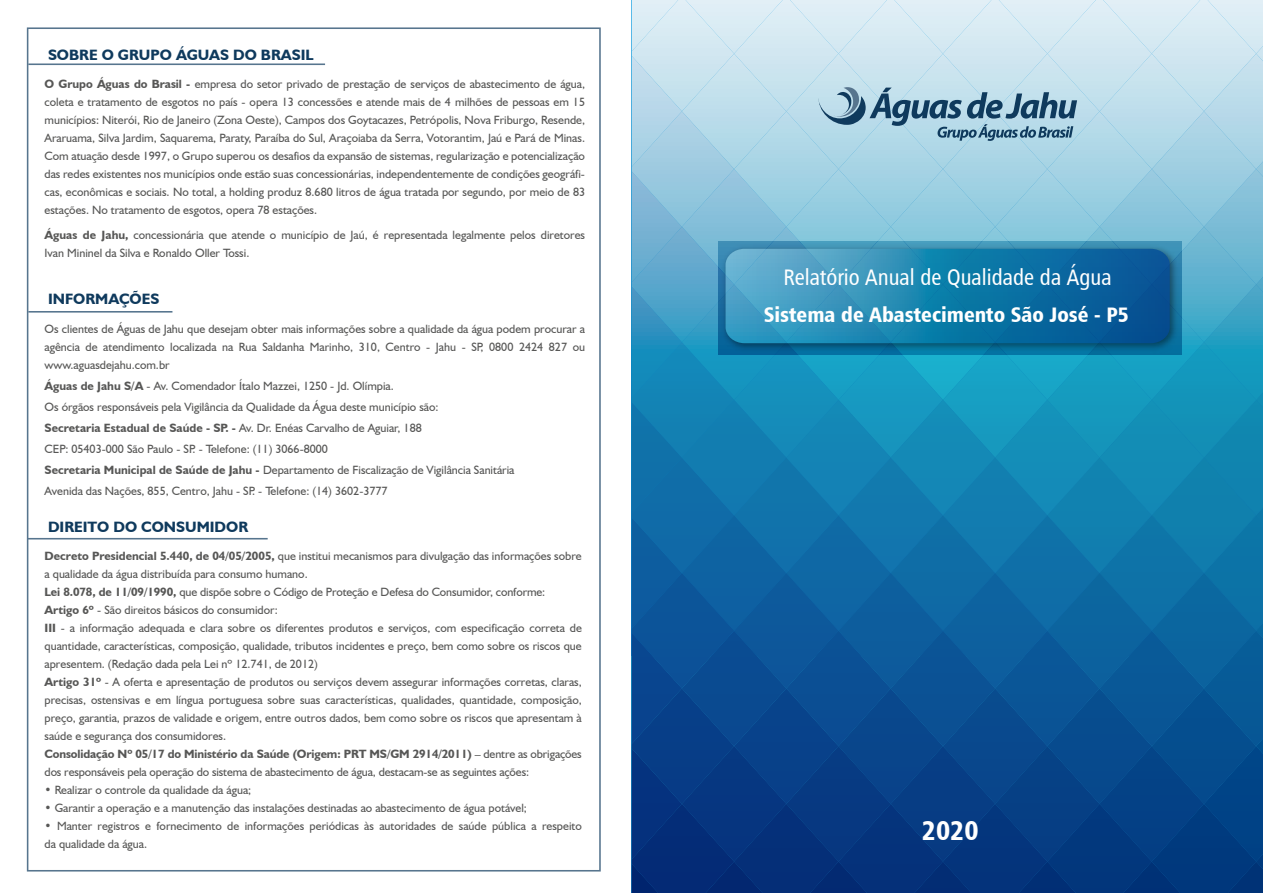
<style>
.page{position:relative;width:1263px;height:893px;background:#fff}
.page>*{position:absolute;margin:0;border:0;box-sizing:border-box;transform-origin:0 0}
.t1{font:27px "Humanist 777 BT Black Condensed B";color:#fff}
.t2{font:22.5px "Humanist 777 BT Roman Condensed B";color:#fff}
.t3{font:21px "Humanist 777 BT Black Condensed B";color:#fff}
.t4{font:700 15px "Humanist 521 BT";color:#0f3a5d}
.t5{font:12px/18px "Humanist 521 BT";color:#575756}
.s1{font-weight:700}
</style>
<div class="page">
<svg style="left:632px;top:0;width:631px;height:893px;background:#3c85b3"></svg>
<hr style="left:28px;top:63px;width:297px;height:2px;background:#57758e">
<hr style="left:28px;top:311px;width:144px;height:2px;background:#57758e">
<hr style="left:28px;top:538px;width:240px;height:1px;background:#57758e">
<p class="t4" style="left:48px;top:45px;width:267px">SOBRE O GRUPO ÁGUAS DO BRASIL</p>
<p class="t5" style="left:45px;top:74px;width:542px;text-align:justify"><span class="s1">O Grupo Águas do Brasil -</span> empresa do setor privado de prestação de serviços de abastecimento de água, coleta e tratamento de esgotos no país - opera 13 concessões e atende mais de 4 milhões de pessoas em 15 municípios: Niterói, Rio de Janeiro (Zona Oeste), Campos dos Goytacazes, Petrópolis, Nova Friburgo, Resende, Araruama, Silva Jardim, Saquarema, Paraty, Paraíba do Sul, Araçoiaba da Serra, Votorantim, Jaú e Pará de Minas.<br>Com atuação desde 1997, o Grupo superou os desafios da expansão de sistemas, regularização e potencialização das redes existentes nos municípios onde estão suas concessionárias, independentemente de condições geográfi&shy;cas, econômicas e sociais. No total, a holding produz 8.680 litros de água tratada por segundo, por meio de 83 estações. No tratamento de esgotos, opera 78 estações.</p>
<p class="t5" style="left:45px;top:226px;width:542px"><span class="s1">Águas de Jahu,</span> concessionária que atende o município de Jaú, é representada legalmente pelos diretores<br>Ivan Mininel da Silva e Ronaldo Oller Tossi.</p>
<p class="t4" style="left:48px;top:289px;width:113px">INFORMAÇÕES</p>
<p class="t5" style="left:45px;top:320px;width:542px;text-align:justify">Os clientes de Águas de Jahu que desejam obter mais informações sobre a qualidade da água podem procurar a agência de atendimento localizada na Rua Saldanha Marinho, 310, Centro - Jahu - SP, 0800 2424 827 ou www.aguasdejahu.com.br</p>
<p class="t5" style="left:45px;top:375px;width:471px;line-height:21px"><span class="s1">Águas de Jahu S/A</span> - Av. Comendador Ítalo Mazzei, 1250 - Jd. Olímpia.<br>Os órgãos responsáveis pela Vigilância da Qualidade da Água deste município são:<br><span class="s1">Secretaria Estadual de Saúde - SP. -</span> Av. Dr. Enéas Carvalho de Aguiar, 188<br>CEP: 05403-000 São Paulo - SP. - Telefone: (11) 3066-8000<br><span class="s1">Secretaria Municipal de Saúde de Jahu -</span> Departamento de Fiscalização de Vigilância Sanitária Avenida das Nações, 855, Centro, Jahu - SP. - Telefone: (14) 3602-3777</p>
<p class="t4" style="left:48px;top:518px;width:202px">DIREITO DO CONSUMIDOR</p>
<p class="t5" style="left:45px;top:546px;width:539px"><span class="s1">Decreto Presidencial 5.440, de 04/05/2005,</span> que institui mecanismos para divulgação das informações sobre a qualidade da água distribuída para consumo humano.<br><span class="s1">Lei 8.078, de 11/09/1990,</span> que dispõe sobre o Código de Proteção e Defesa do Consumidor, conforme:<br><span class="s1">Artigo 6º</span> - São direitos básicos do consumidor:<br><span class="s1">III</span> - a informação adequada e clara sobre os diferentes produtos e serviços, com especificação correta de quantidade, características, composição, qualidade, tributos incidentes e preço, bem como sobre os riscos que apresentem. (Redação dada pela Lei nº 12.741, de 2012)<br><span class="s1">Artigo 31º</span> - A oferta e apresentação de produtos ou serviços devem assegurar informações corretas, claras, precisas, ostensivas e em língua portuguesa sobre suas características, qualidades, quantidade, composição, preço, garantia, prazos de validade e origem, entre outros dados, bem como sobre os riscos que apresentam à saúde e segurança dos consumidores.<br><span class="s1">Consolidação Nº 05/17 do Ministério da Saúde (Origem: PRT MS/GM 2914/2011)</span> – dentre as obrigações dos responsáveis pela operação do sistema de abastecimento de água, destacam-se as seguintes ações:</p>
<p class="t5" style="left:45px;top:780px;width:208px">• Realizar o controle da qualidade da água;</p>
<p class="t5" style="left:45px;top:798px;width:484px">• Garantir a operação e a manutenção das instalações destinadas ao abastecimento de água potável;</p>
<p class="t5" style="left:45px;top:816px;width:539px">• Manter registros e fornecimento de informações periódicas às autoridades de saúde pública a respeito da qualidade da água.</p>
<h2 class="t2" style="left:783px;top:263px;width:330px">Relatório Anual de Qualidade da Água</h2>
<h3 class="t3" style="left:764px;top:301px;width:366px">Sistema de Abastecimento São José - P5</h3>
<h1 class="t1" style="left:922px;top:814px;width:58px">2020</h1>
</div>
